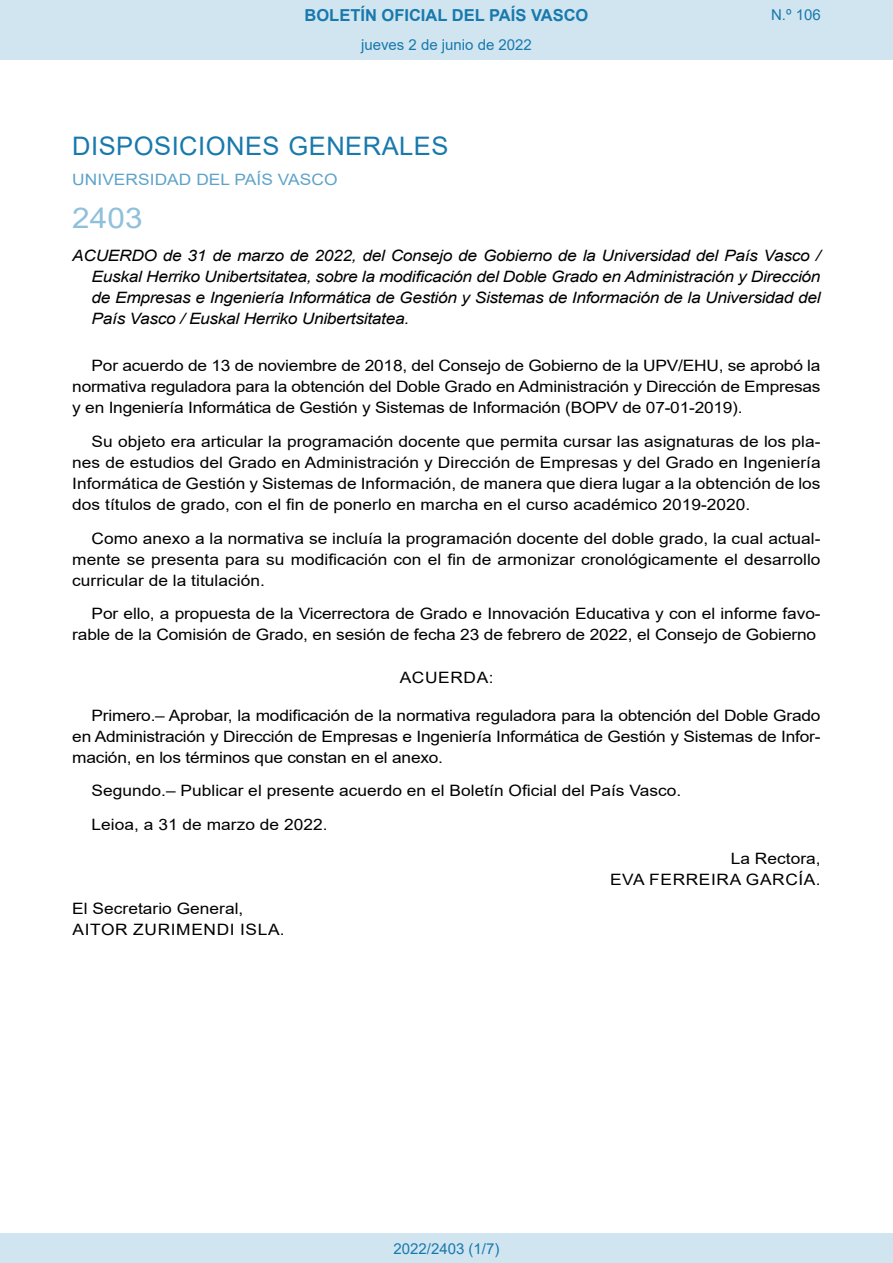
<style>
.page{position:relative;width:893px;height:1263px;background:#fff}
.page>*{position:absolute;margin:0;border:0;box-sizing:border-box;transform-origin:0 0}
.BOPVOrden{font:28.5px "Arial";color:#90c0db;scale:1.11 1}
.BOPVSeccion{font:25.5px "Arial";letter-spacing:.02em;color:#1879ad}
.t1{font:700 16.5px "Arial";color:#1879ad}
.BOPVDetalle{font:15.6px/21px "Arial";letter-spacing:-.01em;color:#000;text-align:justify;scale:1.11 1}
.BOPVTitulo{font:italic 15.6px/21px "Arial";letter-spacing:-.02em;color:#000;text-align:justify;scale:1.11 1}
.BOPVOrganismo{font:15.6px "Arial";letter-spacing:.005em;color:#5ea4ca;scale:1.11 1}
.BOPVFirmaLugFec{font:15.6px "Arial";color:#000;scale:1.11 1}
.BOPVFirmaPuesto{font:15.6px "Arial";color:#000;scale:1.11 1}
.BOPVFirmaNombre{font:15.6px "Arial";letter-spacing:.035em;color:#000;scale:1.11 1}
.BOPVNombreLehen2{font:15.6px "Arial";letter-spacing:.035em;color:#000;scale:1.11 1}
.BOPVPuestoLehen2{font:15.6px "Arial";color:#000;scale:1.11 1}
.BOPVClave{font:15.6px "Arial";letter-spacing:.035em;color:#000;scale:1.11 1}
.Paginacion_Centro{font:15px "Arial";color:#1879ad}
</style>
<div class="page">
<div style="left:0;top:0;width:893px;height:60px;background:#d0e5f0"></div>
<div style="left:0;top:1233px;width:893px;height:30px;background:#d0e5f0"></div>
<p class="t1" style="left:305px;top:3px;width:285px">BOLETÍN OFICIAL DEL PAÍS VASCO</p>
<p class="Paginacion_Centro" style="left:361px;top:35px;width:172px">jueves 2 de junio de 2022</p>
<p class="Paginacion_Centro" style="left:771px;top:5px;width:51px">N.º 106</p>
<p class="BOPVSeccion" style="left:72px;top:128px;width:378px">DISPOSICIONES GENERALES</p>
<p class="BOPVOrganismo" style="left:72px;top:169px;width:240px">UNIVERSIDAD DEL PAÍS VASCO</p>
<p class="BOPVOrden" style="left:72px;top:198px;width:65px">2403</p>
<p class="BOPVTitulo" style="left:92px;top:246px;width:658px;text-indent:-19px">ACUERDO de 31 de marzo de 2022, del Consejo de Gobierno de la Universidad del País Vasco / Euskal Herriko Unibertsitatea, sobre la modificación del Doble Grado en Administración y Dirección de Empresas e Ingeniería Informática de Gestión y Sistemas de Información de la Universidad del País Vasco / Euskal Herriko Unibertsitatea.</p>
<p class="BOPVDetalle" style="left:72px;top:355px;width:676px;text-indent:19px">Por acuerdo de 13 de noviembre de 2018, del Consejo de Gobierno de la UPV/EHU, se aprobó la normativa reguladora para la obtención del Doble Grado en Administración y Dirección de Empresas y en Ingeniería Informática de Gestión y Sistemas de Información (BOPV de 07-01-2019).</p>
<p class="BOPVDetalle" style="left:72px;top:431px;width:676px;text-indent:19px">Su objeto era articular la programación docente que permita cursar las asignaturas de los pla&shy;nes de estudios del Grado en Administración y Dirección de Empresas y del Grado en Ingeniería Informática de Gestión y Sistemas de Información, de manera que diera lugar a la obtención de los dos títulos de grado, con el fin de ponerlo en marcha en el curso académico 2019-2020.</p>
<p class="BOPVDetalle" style="left:72px;top:527px;width:676px;text-indent:19px">Como anexo a la normativa se incluía la programación docente del doble grado, la cual actual&shy;mente se presenta para su modificación con el fin de armonizar cronológicamente el desarrollo curricular de la titulación.</p>
<p class="BOPVDetalle" style="left:72px;top:603px;width:676px;text-align:right">Por ello, a propuesta de la Vicerrectora de Grado e Innovación Educativa y con el informe favo&shy;rable de la Comisión de Grado, en sesión de fecha 23 de febrero de 2022, el Consejo de Gobierno</p>
<p class="BOPVClave" style="left:400px;top:666px;width:86px">ACUERDA:</p>
<p class="BOPVDetalle" style="left:72px;top:704px;width:676px;text-indent:19px">Primero.– Aprobar, la modificación de la normativa reguladora para la obtención del Doble Grado en Administración y Dirección de Empresas e Ingeniería Informática de Gestión y Sistemas de Infor&shy;mación, en los términos que constan en el anexo.</p>
<p class="BOPVDetalle" style="left:92px;top:780px;width:533px">Segundo.– Publicar el presente acuerdo en el Boletín Oficial del País Vasco.</p>
<p class="BOPVFirmaLugFec" style="left:92px;top:814px;width:214px">Leioa, a 31 de marzo de 2022.</p>
<p class="BOPVPuestoLehen2" style="left:731px;top:848px;width:82px">La Rectora,</p>
<p class="BOPVNombreLehen2" style="left:610px;top:869px;width:191px">EVA FERREIRA GARCÍA.</p>
<p class="BOPVFirmaPuesto" style="left:72px;top:898px;width:156px">El Secretario General,</p>
<p class="BOPVFirmaNombre" style="left:73px;top:919px;width:193px">AITOR ZURIMENDI ISLA.</p>
<p class="Paginacion_Centro" style="left:393px;top:1238px;width:107px">2022/2403 (1/7)</p>
</div>
